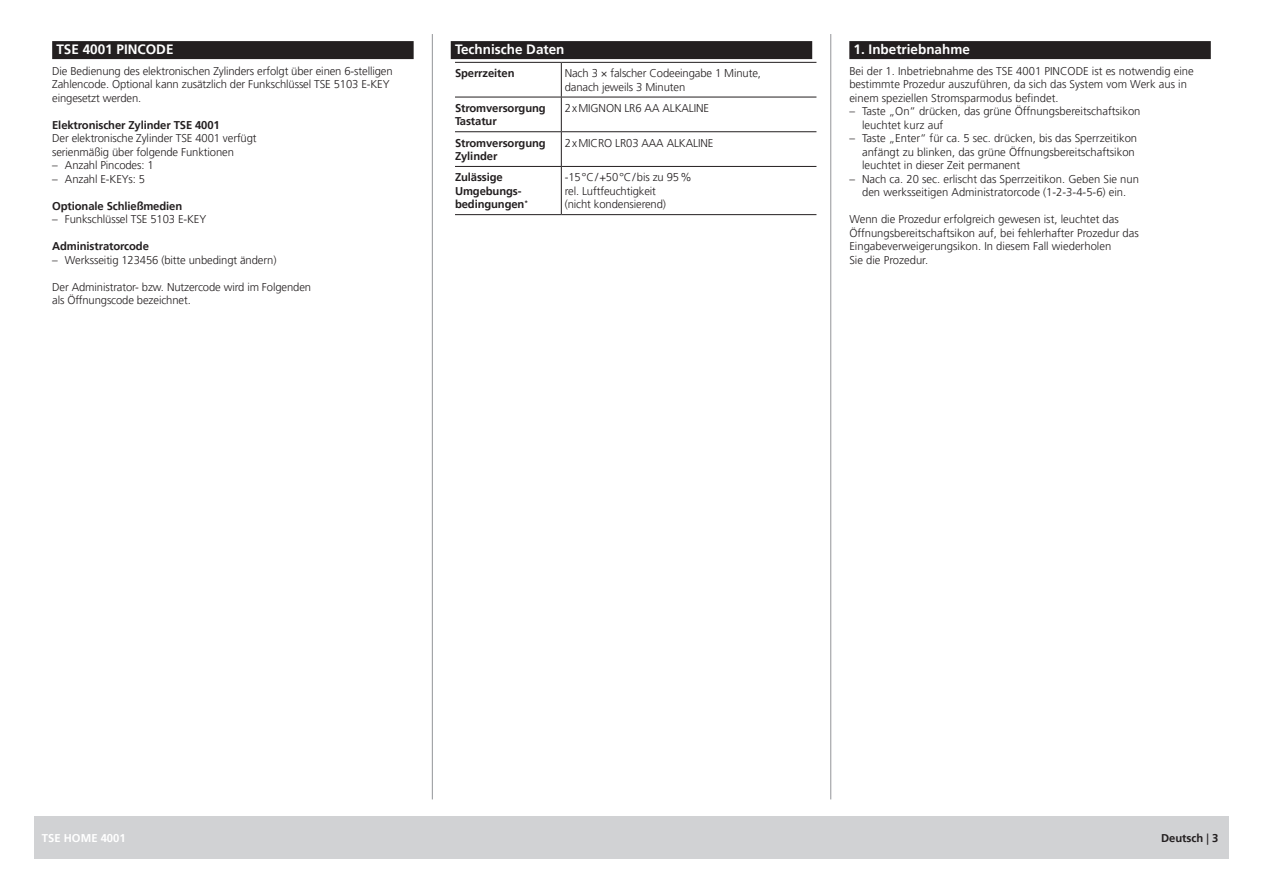
<style>
.page{position:relative;width:1263px;height:893px;background:#fff}
.page>*{position:absolute;margin:0;border:0;box-sizing:border-box;transform-origin:0 0}
.t1{font:700 13.5px "Frutiger LT Pro";color:#fff}
.t2{font:300 11.25px/13.5px "Frutiger LT Pro";color:#231f20}
.t3{font:700 11.25px/13.5px "Frutiger LT Pro";letter-spacing:-.01em;color:#231f20}
.t4{font:700 11.25px "Frutiger LT Pro";color:#fff}
.s1{font-weight:400}
</style>
<div class="page">
<hr style="left:432px;top:34px;width:1px;height:765px;background:#939598">
<hr style="left:830px;top:34px;width:1px;height:765px;background:#939598">
<div style="left:34px;top:816px;width:1195px;height:43px;background:#d1d2d4"></div>
<div style="left:451px;top:41px;width:361px;height:18px;background:#231f20"></div>
<hr style="left:561px;top:63px;width:1px;height:34px;background:#231f20">
<hr style="left:455px;top:97px;width:106px;height:1px;background:#231f20">
<hr style="left:561px;top:97px;width:255px;height:1px;background:#231f20">
<hr style="left:561px;top:97px;width:1px;height:34px;background:#231f20">
<hr style="left:455px;top:131px;width:106px;height:1px;background:#231f20">
<hr style="left:561px;top:131px;width:255px;height:1px;background:#231f20">
<hr style="left:561px;top:132px;width:1px;height:34px;background:#231f20">
<hr style="left:455px;top:166px;width:106px;height:1px;background:#231f20">
<hr style="left:561px;top:166px;width:255px;height:1px;background:#231f20">
<hr style="left:561px;top:167px;width:1px;height:47px;background:#231f20">
<hr style="left:455px;top:214px;width:106px;height:1px;background:#231f20">
<hr style="left:561px;top:214px;width:255px;height:1px;background:#231f20">
<hr style="left:455px;top:62px;width:106px;height:1px;background:#231f20">
<hr style="left:561px;top:62px;width:255px;height:1px;background:#231f20">
<div style="left:52px;top:41px;width:362px;height:18px;background:#231f20"></div>
<div style="left:849px;top:41px;width:362px;height:18px;background:#231f20"></div>
<p class="t1" style="left:56px;top:42px;width:119px">TSE 4001 PINCODE</p>
<p class="t2" style="left:52px;top:64px;width:342px">Die Bedienung des elektronischen Zylinders erfolgt über einen 6-stelligen<br>Zahlencode. Optional kann zusätzlich der Funkschlüssel TSE 5103 E-KEY eingesetzt werden.</p>
<p class="t3" style="left:52px;top:118px;width:169px">Elektronischer Zylinder TSE 4001</p>
<p class="t2" style="left:52px;top:131px;width:206px">Der elektronische Zylinder TSE 4001 verfügt serienmäßig über folgende Funktionen</p>
<p class="t2" style="left:52px;top:158px;width:103px">– Anzahl Pincodes: 1</p>
<p class="t2" style="left:52px;top:172px;width:94px">– Anzahl E-KEYs: 5</p>
<p class="t3" style="left:52px;top:199px;width:132px">Optionale Schließmedien</p>
<p class="t2" style="left:52px;top:212px;width:156px">– Funkschlüssel TSE 5103 E-KEY</p>
<p class="t3" style="left:52px;top:239px;width:98px">Administratorcode</p>
<p class="t2" style="left:52px;top:253px;width:226px">– Werksseitig 123456 (bitte unbedingt ändern)</p>
<p class="t2" style="left:52px;top:280px;width:260px">Der Administrator- bzw. Nutzercode wird im Folgenden als Öffnungscode bezeichnet.</p>
<p class="t1" style="left:455px;top:42px;width:111px">Technische Daten</p>
<p class="t3" style="left:455px;top:67px;width:61px">Sperrzeiten</p>
<p class="t2" style="left:565px;top:67px;width:198px">Nach 3 × falscher Codeeingabe 1 Minute, danach jeweils 3 Minuten</p>
<p class="t3" style="left:455px;top:101px;width:92px">Stromversorgung<br>Tastatur</p>
<p class="t2" style="left:565px;top:101px;width:146px">2 x MIGNON LR6 AA ALKALINE</p>
<p class="t3" style="left:455px;top:136px;width:92px">Stromversorgung<br>Zylinder</p>
<p class="t2" style="left:565px;top:136px;width:150px">2 x MICRO LR03 AAA ALKALINE</p>
<p class="t3" style="left:455px;top:171px;width:75px">Zulässige<br>Umgebungs&shy;bedingungen<sup>*</sup></p>
<p class="t2" style="left:565px;top:171px;width:128px">-15°C/+50°C/bis zu 95% rel. Luftfeuchtigkeit<br>(nicht kondensierend)</p>
<p class="t1" style="left:853px;top:42px;width:118px">1. Inbetriebnahme</p>
<p class="t2" style="left:849px;top:64px;width:346px">Bei der 1. Inbetriebnahme des TSE 4001 PINCODE ist es notwendig eine bestimmte Prozedur auszuführen, da sich das System vom Werk aus in einem speziellen Stromsparmodus befindet.</p>
<p class="t2" style="left:862px;top:104px;width:280px;text-indent:-13px">– Taste „On“ drücken, das grüne Öffnungsbereitschaftsikon leuchtet kurz auf</p>
<p class="t2" style="left:862px;top:131px;width:277px;text-indent:-13px">– Taste „Enter“ für ca. 5 sec. drücken, bis das Sperrzeitikon anfängt zu blinken, das grüne Öffnungsbereitschaftsikon leuchtet in dieser Zeit permanent</p>
<p class="t2" style="left:849px;top:172px;width:291px;text-align:center">– Nach ca. 20 sec. erlischt das Sperrzeitikon. Geben Sie nun den werksseitigen Administratorcode (1-2-3-4-5-6) ein.</p>
<p class="t2" style="left:849px;top:212px;width:291px">Wenn die Prozedur erfolgreich gewesen ist, leuchtet das Öffnungsbereitschaftsikon auf, bei fehlerhafter Prozedur das Eingabeverweigerungsikon. In diesem Fall wiederholen<br>Sie die Prozedur.</p>
<p class="t4" style="left:42px;top:831px;width:85px">TSE HOME 4001</p>
<p class="t3" style="left:1161px;top:831px;width:59px">Deutsch <span class="s1">|</span> 3</p>
</div>
